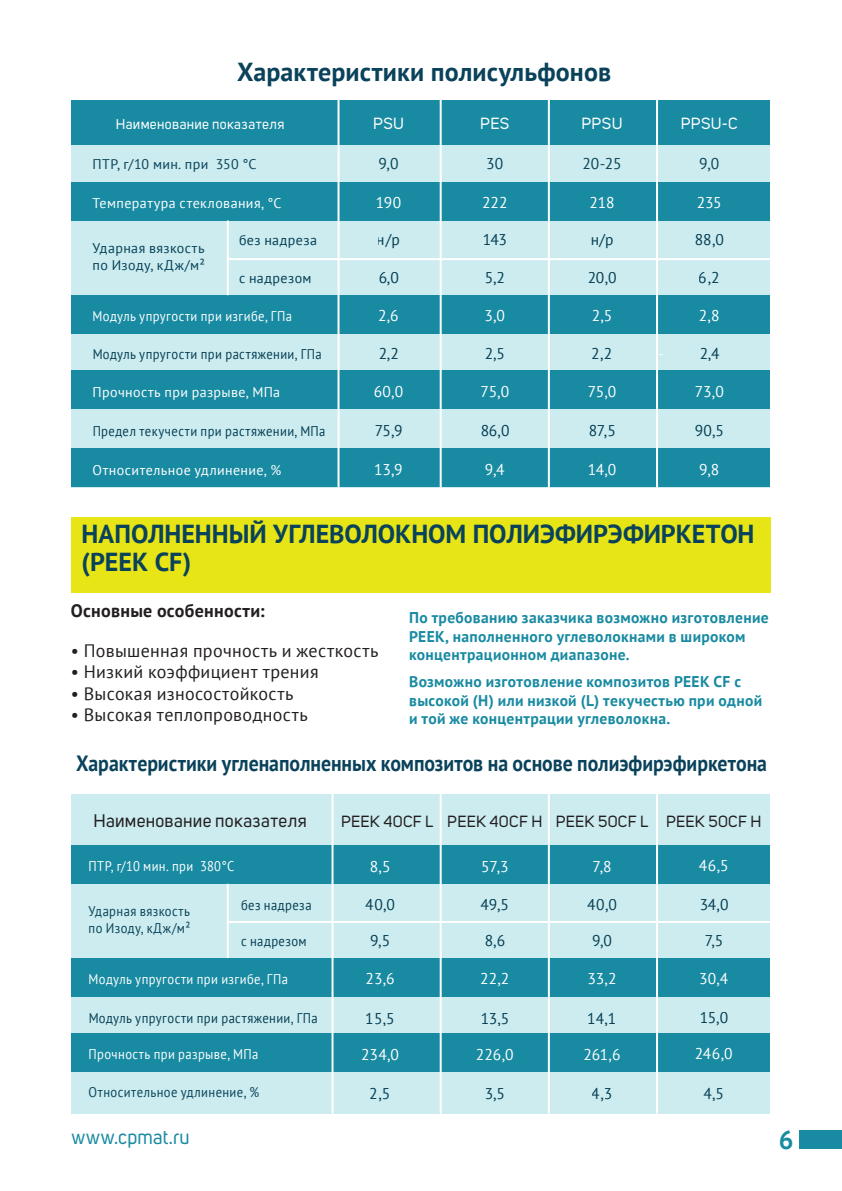
<style>
.page{position:relative;width:842px;height:1191px;background:#fff}
.page>*{position:absolute;margin:0;border:0;box-sizing:border-box;transform-origin:0 0}
.t1{font:700 26px/28px "PT Sans";color:#09425a}
.t2{font:700 26px "PT Sans";color:#188aa1}
.t3{font:700 22px "PT Sans";color:#09425a;scale:.9 1}
.t4{font:20px "Uni Sans";letter-spacing:.015em;color:#188aa1}
.t5{font:18px "PT Sans";letter-spacing:.02em;color:#231f20}
.t6{font:18px "Uni Sans";letter-spacing:.015em;color:#231f20}
.t7{font:700 18px "PT Sans";letter-spacing:.015em;color:#231f20}
.t8{font:16px "Uni Sans";letter-spacing:.02em;color:#231f20}
.t9{font:16px "Uni Sans";letter-spacing:.02em;color:#fff}
.t10{font:700 15.6px/18.6px "PT Sans";letter-spacing:.02em;color:#188aa1}
.t11{font:15.6px "PT Sans";color:#084259}
.t12{font:15.6px "PT Sans";letter-spacing:-.005em;color:#fff}
.t13{font:14px/16.8px "PT Sans";letter-spacing:.03em;color:#084259;scale:.9 1}
.t14{font:14px "PT Sans";letter-spacing:.03em;color:#fff;scale:.9 1}
.t15{font:14px "PT Sans";letter-spacing:.03em;color:#fff}
.t16{font:14px/16.8px "PT Sans";letter-spacing:.03em;color:#084259}
.t17{font:14px "Uni Sans";letter-spacing:.025em;color:#fff}
</style>
<div class="page">
<div style="left:71px;top:794px;width:699px;height:319px;background:#ccecef"></div>
<div style="left:71px;top:100px;width:699px;height:387px;background:#ccecef"></div>
<div style="left:71px;top:516px;width:700px;height:76px;background:#e7e515"></div>
<div style="left:71px;top:100px;width:699px;height:44px;background:#188aa1"></div>
<div style="left:71px;top:182px;width:699px;height:38px;background:#188aa1"></div>
<div style="left:71px;top:370px;width:699px;height:39px;background:#188aa1"></div>
<div style="left:71px;top:448px;width:699px;height:39px;background:#188aa1"></div>
<div style="left:71px;top:295px;width:699px;height:39px;background:#188aa1"></div>
<hr style="left:656px;top:100px;width:2px;height:387px;background:#fff">
<hr style="left:548px;top:100px;width:2px;height:387px;background:#fff">
<hr style="left:440px;top:100px;width:2px;height:387px;background:#fff">
<hr style="left:337px;top:100px;width:2px;height:387px;background:#fff">
<hr style="left:228px;top:258px;width:543px;height:2px;background:#fff">
<hr style="left:227px;top:220px;width:2px;height:75px;background:#fff">
<div style="left:71px;top:845px;width:699px;height:38px;background:#188aa1"></div>
<div style="left:71px;top:1033px;width:699px;height:38px;background:#188aa1"></div>
<div style="left:71px;top:958px;width:699px;height:38px;background:#188aa1"></div>
<hr style="left:656px;top:794px;width:2px;height:319px;background:#fff">
<hr style="left:548px;top:794px;width:2px;height:319px;background:#fff">
<hr style="left:440px;top:794px;width:2px;height:319px;background:#fff">
<hr style="left:331px;top:794px;width:2px;height:319px;background:#fff">
<hr style="left:228px;top:921px;width:543px;height:2px;background:#fff">
<hr style="left:227px;top:883px;width:2px;height:75px;background:#fff">
<div style="left:799px;top:1130px;width:42px;height:18px;background:#188aa1"></div>
<h1 class="t1" style="left:237px;top:57px;width:376px">Характеристики полисульфонов</h1>
<p class="t17" style="left:116px;top:116px;width:170px">Наименование показателя</p>
<p class="t9" style="left:373px;top:114px;width:32px">PSU</p>
<p class="t9" style="left:480px;top:114px;width:31px">PES</p>
<p class="t9" style="left:581px;top:114px;width:43px">PPSU</p>
<p class="t9" style="left:681px;top:114px;width:58px">PPSU-C</p>
<p class="t16" style="left:93px;top:155px;width:165px">ПТР, г/10 мин. при 350 °С</p>
<p class="t11" style="left:378px;top:154px;width:22px">9,0</p>
<p class="t11" style="left:486px;top:154px;width:19px">30</p>
<p class="t11" style="left:582px;top:154px;width:41px">20-25</p>
<p class="t11" style="left:699px;top:153px;width:22px">9,0</p>
<p class="t15" style="left:93px;top:194px;width:190px">Температура стеклования, °С</p>
<p class="t12" style="left:376px;top:193px;width:27px">190</p>
<p class="t12" style="left:482px;top:193px;width:27px">222</p>
<p class="t12" style="left:589px;top:193px;width:27px">218</p>
<p class="t12" style="left:697px;top:192px;width:26px">235</p>
<p class="t11" style="left:377px;top:230px;width:25px">н/р</p>
<p class="t11" style="left:483px;top:230px;width:26px">143</p>
<p class="t11" style="left:590px;top:230px;width:25px">н/р</p>
<p class="t11" style="left:694px;top:230px;width:31px">88,0</p>
<p class="t11" style="left:378px;top:268px;width:22px">6,0</p>
<p class="t11" style="left:484px;top:268px;width:22px">5,2</p>
<p class="t11" style="left:587px;top:268px;width:31px">20,0</p>
<p class="t11" style="left:699px;top:268px;width:22px">6,2</p>
<p class="t16" style="left:239px;top:232px;width:80px">без надреза</p>
<p class="t16" style="left:239px;top:269px;width:74px">с надрезом</p>
<p class="t16" style="left:93px;top:239px;width:114px">Ударная вязкость по Изоду, кДж/м²</p>
<p class="t12" style="left:378px;top:306px;width:22px">2,6</p>
<p class="t12" style="left:484px;top:306px;width:22px">3,0</p>
<p class="t12" style="left:592px;top:306px;width:22px">2,5</p>
<p class="t12" style="left:699px;top:306px;width:22px">2,8</p>
<p class="t12" style="left:658px;top:343px;width:7px">-</p>
<p class="t14" style="left:93px;top:307px;width:223px">Модуль упругости при изгибе, ГПа</p>
<p class="t13" style="left:93px;top:345px;width:256px">Модуль упругости при растяжении, ГПа</p>
<p class="t11" style="left:378px;top:343px;width:22px">2,2</p>
<p class="t11" style="left:484px;top:343px;width:22px">2,5</p>
<p class="t11" style="left:592px;top:343px;width:22px">2,2</p>
<p class="t11" style="left:699px;top:343px;width:22px">2,4</p>
<p class="t15" style="left:93px;top:382px;width:189px">Прочность при разрыве, МПа</p>
<p class="t12" style="left:374px;top:381px;width:31px">60,0</p>
<p class="t12" style="left:480px;top:381px;width:30px">75,0</p>
<p class="t12" style="left:588px;top:381px;width:30px">75,0</p>
<p class="t12" style="left:695px;top:381px;width:31px">73,0</p>
<p class="t13" style="left:93px;top:422px;width:260px">Предел текучести при растяжении, МПа</p>
<p class="t11" style="left:374px;top:420px;width:30px">75,9</p>
<p class="t11" style="left:480px;top:420px;width:31px">86,0</p>
<p class="t11" style="left:588px;top:420px;width:29px">87,5</p>
<p class="t11" style="left:694px;top:420px;width:31px">90,5</p>
<p class="t15" style="left:93px;top:461px;width:190px">Относительное удлинение, %</p>
<p class="t12" style="left:374px;top:459px;width:30px">13,9</p>
<p class="t12" style="left:485px;top:459px;width:21px">9,4</p>
<p class="t12" style="left:588px;top:459px;width:30px">14,0</p>
<p class="t12" style="left:699px;top:459px;width:22px">9,8</p>
<h1 class="t1" style="left:81px;top:519px;width:674px">НАПОЛНЕННЫЙ УГЛЕВОЛОКНОМ ПОЛИЭФИРЭФИРКЕТОН (PEEK CF)</h1>
<p class="t7" style="left:71px;top:599px;width:195px">Основные особенности:</p>
<p class="t5" style="left:71px;top:639px;width:309px">• Повышенная прочность и жесткость</p>
<p class="t5" style="left:71px;top:660px;width:249px">• Низкий коэффициент трения</p>
<p class="t5" style="left:71px;top:682px;width:224px">• Высокая износостойкость</p>
<p class="t5" style="left:71px;top:703px;width:238px">• Высокая теплопроводность</p>
<p class="t10" style="left:409px;top:608px;width:361px">По требованию заказчика возможно изготовление<br>PEEK, наполненного углеволокнами в широком концентрационном диапазоне.</p>
<p class="t10" style="left:409px;top:672px;width:355px">Возможно изготовление композитов PEEK CF с высокой (H) или низкой (L) текучестью при одной и той же концентрации углеволокна.</p>
<h2 class="t3" style="left:76px;top:748px;width:769px">Характеристики угленаполненных композитов на основе полиэфирэфиркетона</h2>
<p class="t6" style="left:93px;top:810px;width:215px">Наименование показателя</p>
<p class="t8" style="left:341px;top:812px;width:422px">PEEK 40CF L PEEK 40CF H PEEK 50CF L PEEK 50CF H</p>
<p class="t14" style="left:89px;top:857px;width:163px">ПТР, г/10 мин. при 380°С</p>
<p class="t12" style="left:370px;top:856px;width:22px">8,5</p>
<p class="t12" style="left:481px;top:856px;width:29px">57,3</p>
<p class="t12" style="left:592px;top:856px;width:21px">7,8</p>
<p class="t12" style="left:699px;top:856px;width:31px">46,5</p>
<p class="t11" style="left:365px;top:894px;width:31px">40,0</p>
<p class="t11" style="left:481px;top:894px;width:30px">49,5</p>
<p class="t11" style="left:587px;top:894px;width:31px">40,0</p>
<p class="t11" style="left:699px;top:894px;width:31px">34,0</p>
<p class="t11" style="left:370px;top:930px;width:22px">9,5</p>
<p class="t11" style="left:484px;top:930px;width:22px">8,6</p>
<p class="t11" style="left:592px;top:930px;width:22px">9,0</p>
<p class="t11" style="left:704px;top:930px;width:21px">7,5</p>
<p class="t13" style="left:241px;top:896px;width:80px">без надреза</p>
<p class="t13" style="left:241px;top:932px;width:74px">с надрезом</p>
<p class="t13" style="left:89px;top:902px;width:114px">Ударная вязкость по Изоду, кДж/м²</p>
<p class="t14" style="left:89px;top:970px;width:223px">Модуль упругости при изгибе, ГПа</p>
<p class="t12" style="left:366px;top:968px;width:31px">23,6</p>
<p class="t12" style="left:480px;top:968px;width:31px">22,2</p>
<p class="t12" style="left:587px;top:968px;width:30px">33,2</p>
<p class="t12" style="left:699px;top:968px;width:31px">30,4</p>
<p class="t13" style="left:89px;top:1009px;width:256px">Модуль упругости при растяжении, ГПа</p>
<p class="t11" style="left:366px;top:1008px;width:30px">15,5</p>
<p class="t11" style="left:480px;top:1008px;width:30px">13,5</p>
<p class="t11" style="left:588px;top:1008px;width:30px">14,1</p>
<p class="t11" style="left:699px;top:1007px;width:30px">15,0</p>
<p class="t14" style="left:89px;top:1045px;width:190px">Прочность при разрыве, МПа</p>
<p class="t12" style="left:361px;top:1044px;width:39px">234,0</p>
<p class="t12" style="left:476px;top:1044px;width:39px">226,0</p>
<p class="t12" style="left:583px;top:1044px;width:39px">261,6</p>
<p class="t12" style="left:695px;top:1043px;width:39px">246,0</p>
<p class="t13" style="left:89px;top:1083px;width:191px">Относительное удлинение, %</p>
<p class="t11" style="left:370px;top:1083px;width:22px">2,5</p>
<p class="t11" style="left:484px;top:1083px;width:22px">3,5</p>
<p class="t11" style="left:592px;top:1083px;width:22px">4,3</p>
<p class="t11" style="left:703px;top:1083px;width:22px">4,5</p>
<p class="t4" style="left:71px;top:1125px;width:120px">www.cpmat.ru</p>
<h1 class="t2" style="left:779px;top:1122px;width:16px">6</h1>
</div>
